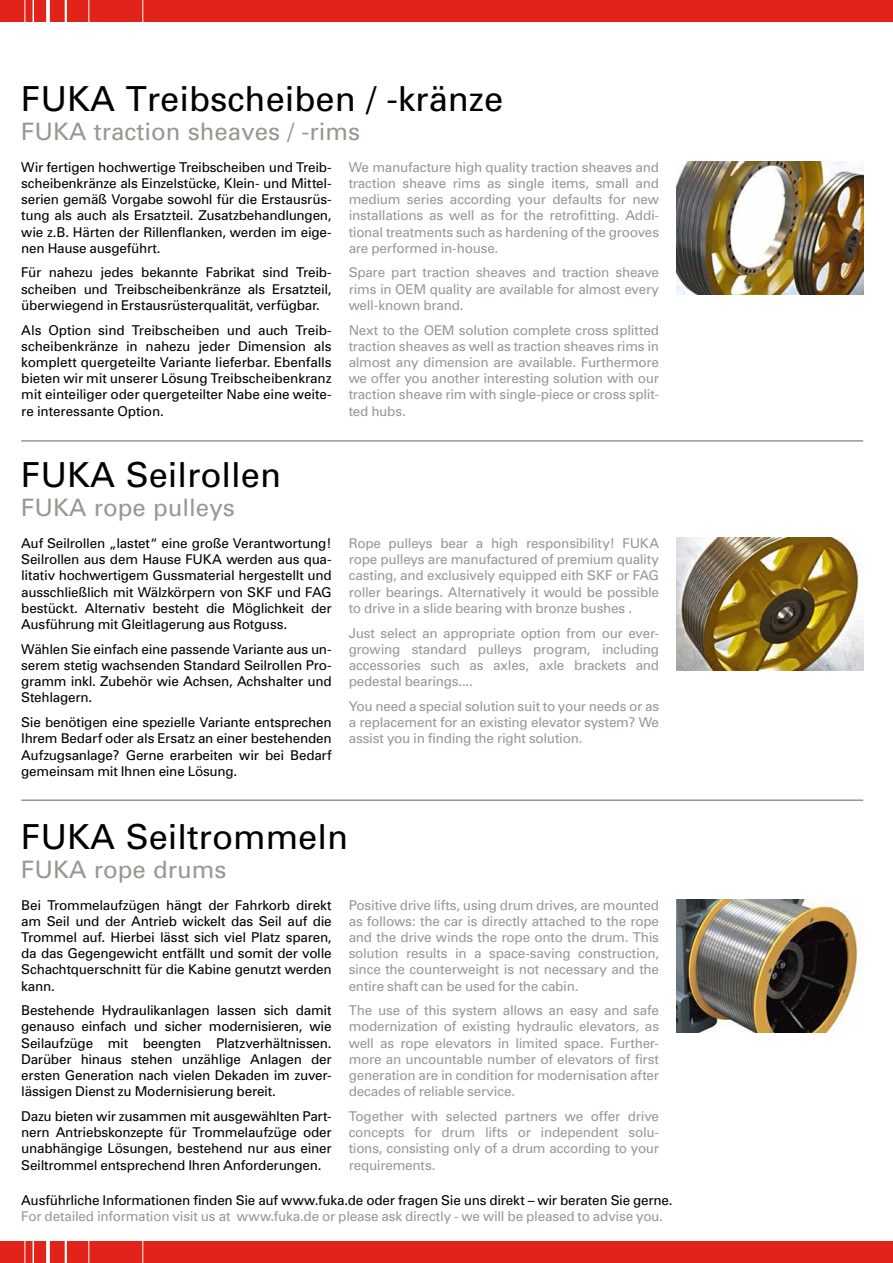
<style>
.page{position:relative;width:893px;height:1263px;background:#fff}
.page>*{position:absolute;margin:0;border:0;box-sizing:border-box;transform-origin:0 0}
.t1{font:34.5px "Univers";color:#000}
.t2{font:24px "Univers";color:#949a90}
.t3{font:13.5px/16.2px "Univers";letter-spacing:-.015em;color:#000;text-align:justify}
.t4{font:13.5px/16.2px "Univers";letter-spacing:-.015em;color:#949a90;text-align:justify}
</style>
<div class="page">
<div style="left:0;top:1242px;width:893px;height:21px;background:#e2231a"></div>
<hr style="left:33px;top:1217px;width:1px;height:46px;background:#fff">
<hr style="left:65px;top:1210px;width:2px;height:53px;background:#fff">
<svg style="left:46px;top:1241px;width:4px;height:22px"></svg>
<hr style="left:88px;top:1210px;width:1px;height:53px;background:#fff">
<hr style="left:142px;top:1210px;width:1px;height:53px;background:#fff">
<hr style="left:25px;top:1208px;width:1px;height:55px;background:#fff">
<div style="left:0;top:0;width:893px;height:21px;background:#e2231a"></div>
<hr style="left:33px;top:0;width:1px;height:44px;background:#fff">
<hr style="left:65px;top:0;width:2px;height:31px;background:#fff">
<svg style="left:46px;top:0;width:4px;height:22px"></svg>
<hr style="left:88px;top:0;width:1px;height:31px;background:#fff">
<hr style="left:142px;top:0;width:1px;height:31px;background:#fff">
<svg style="left:25px;top:0;width:1px;height:22px"></svg>
<img style="left:676px;top:162px;width:187px;height:132px">
<img style="left:676px;top:538px;width:187px;height:133px">
<hr style="left:21px;top:440px;width:842px;height:2px;background:#949a90">
<hr style="left:21px;top:799px;width:842px;height:2px;background:#949a90">
<img style="left:676px;top:899px;width:184px;height:133px">
<h1 class="t1" style="left:21px;top:79px;width:484px">FUKA Treibscheiben / -kränze</h1>
<h2 class="t2" style="left:21px;top:117px;width:340px">FUKA traction sheaves / -rims</h2>
<p class="t3" style="left:21px;top:159px;width:312px">Wir fertigen hochwertige Treibscheiben und Treib&shy;scheibenkränze als Einzelstücke, Klein- und Mittel&shy;serien gemäß Vorgabe sowohl für die Erstausrüs&shy;tung als auch als Ersatzteil. Zusatzbehandlungen, wie z.B. Härten der Rillenflanken, werden im eige&shy;nen Hause ausgeführt.</p>
<p class="t3" style="left:21px;top:265px;width:312px">Für nahezu jedes bekannte Fabrikat sind Treib&shy;scheiben und Treibscheibenkränze als Ersatzteil, überwiegend in Erstausrüsterqualität, verfügbar.</p>
<p class="t3" style="left:21px;top:322px;width:312px">Als Option sind Treibscheiben und auch Treib&shy;scheibenkränze in nahezu jeder Dimension als komplett quergeteilte Variante lieferbar. Ebenfalls bieten wir mit unserer Lösung Treibscheibenkranz mit einteiliger oder quergeteilter Nabe eine weite&shy;re interessante Option.</p>
<p class="t4" style="left:349px;top:159px;width:312px">We manufacture high quality traction sheaves and traction sheave rims as single items, small and medium series according your defaults for new installations as well as for the retrofitting. Addi&shy;tional treatments such as hardening of the grooves are performed in-house.</p>
<p class="t4" style="left:349px;top:265px;width:312px">Spare part traction sheaves and traction sheave rims in OEM quality are available for almost every well-known brand.</p>
<p class="t4" style="left:349px;top:322px;width:312px">Next to the OEM solution complete cross splitted traction sheaves as well as traction sheaves rims in almost any dimension are available. Furthermore we offer you another interesting solution with our traction sheave rim with single-piece or cross split&shy;ted hubs.</p>
<h1 class="t1" style="left:21px;top:455px;width:261px">FUKA Seilrollen</h1>
<h2 class="t2" style="left:21px;top:494px;width:215px">FUKA rope pulleys</h2>
<p class="t3" style="left:21px;top:535px;width:312px">Auf Seilrollen „lastet“ eine große Verantwortung!<br>Seilrollen aus dem Hause FUKA werden aus qua&shy;litativ hochwertigem Gussmaterial hergestellt und ausschließlich mit Wälzkörpern von SKF und FAG bestückt. Alternativ besteht die Möglichkeit der Ausführung mit Gleitlagerung aus Rotguss.</p>
<p class="t3" style="left:21px;top:641px;width:312px">Wählen Sie einfach eine passende Variante aus un&shy;serem stetig wachsenden Standard Seilrollen Pro&shy;gramm inkl. Zubehör wie Achsen, Achshalter und Stehlagern.</p>
<p class="t3" style="left:21px;top:714px;width:312px">Sie benötigen eine spezielle Variante entsprechen Ihrem Bedarf oder als Ersatz an einer bestehenden Aufzugsanlage? Gerne erarbeiten wir bei Bedarf gemeinsam mit Ihnen eine Lösung.</p>
<p class="t4" style="left:349px;top:535px;width:312px">Rope pulleys bear a high responsibility! FUKA rope pulleys are manufactured of premium quality casting, and exclusively equipped eith SKF or FAG roller bearings. Alternatively it would be possible to drive in a slide bearing with bronze bushes .</p>
<p class="t4" style="left:349px;top:625px;width:312px">Just select an appropriate option from our ever&shy;growing standard pulleys program, including accessories such as axles, axle brackets and pedestal bearings....</p>
<p class="t4" style="left:349px;top:698px;width:312px">You need a special solution suit to your needs or as a replacement for an existing elevator system? We assist you in finding the right solution.</p>
<h1 class="t1" style="left:21px;top:816px;width:328px">FUKA Seiltrommeln</h1>
<h2 class="t2" style="left:21px;top:855px;width:207px">FUKA rope drums</h2>
<p class="t3" style="left:21px;top:897px;width:312px">Bei Trommelaufzügen hängt der Fahrkorb direkt am Seil und der Antrieb wickelt das Seil auf die Trommel auf. Hierbei lässt sich viel Platz sparen, da das Gegengewicht entfällt und somit der volle Schachtquerschnitt für die Kabine genutzt werden kann.</p>
<p class="t3" style="left:21px;top:1002px;width:312px">Bestehende Hydraulikanlagen lassen sich damit genauso einfach und sicher modernisieren, wie Seilaufzüge mit beengten Platzverhältnissen.<br>Darüber hinaus stehen unzählige Anlagen der ersten Generation nach vielen Dekaden im zuver&shy;lässigen Dienst zu Modernisierung bereit.</p>
<p class="t3" style="left:21px;top:1108px;width:312px">Dazu bieten wir zusammen mit ausgewählten Part&shy;nern Antriebskonzepte für Trommelaufzüge oder unabhängige Lösungen, bestehend nur aus einer Seiltrommel entsprechend Ihren Anforderungen.</p>
<p class="t4" style="left:349px;top:897px;width:312px">Positive drive lifts, using drum drives, are mounted as follows: the car is directly attached to the rope and the drive winds the rope onto the drum. This solution results in a space-saving construction, since the counterweight is not necessary and the entire shaft can be used for the cabin.</p>
<p class="t4" style="left:349px;top:1002px;width:312px">The use of this system allows an easy and safe modernization of existing hydraulic elevators, as well as rope elevators in limited space. Further&shy;more an uncountable number of elevators of first generation are in condition for modernisation after decades of reliable service.</p>
<p class="t4" style="left:349px;top:1108px;width:312px">Together with selected partners we offer drive concepts for drum lifts or independent solu&shy;tions, consisting only of a drum according to your requirements.</p>
<p class="t3" style="left:21px;top:1192px;width:653px">Ausführliche Informationen finden Sie auf www.fuka.de oder fragen Sie uns direkt – wir beraten Sie gerne.</p>
<p class="t4" style="left:21px;top:1208px;width:643px">For detailed information visit us at www.fuka.de or please ask directly - we will be pleased to advise you.</p>
</div>
